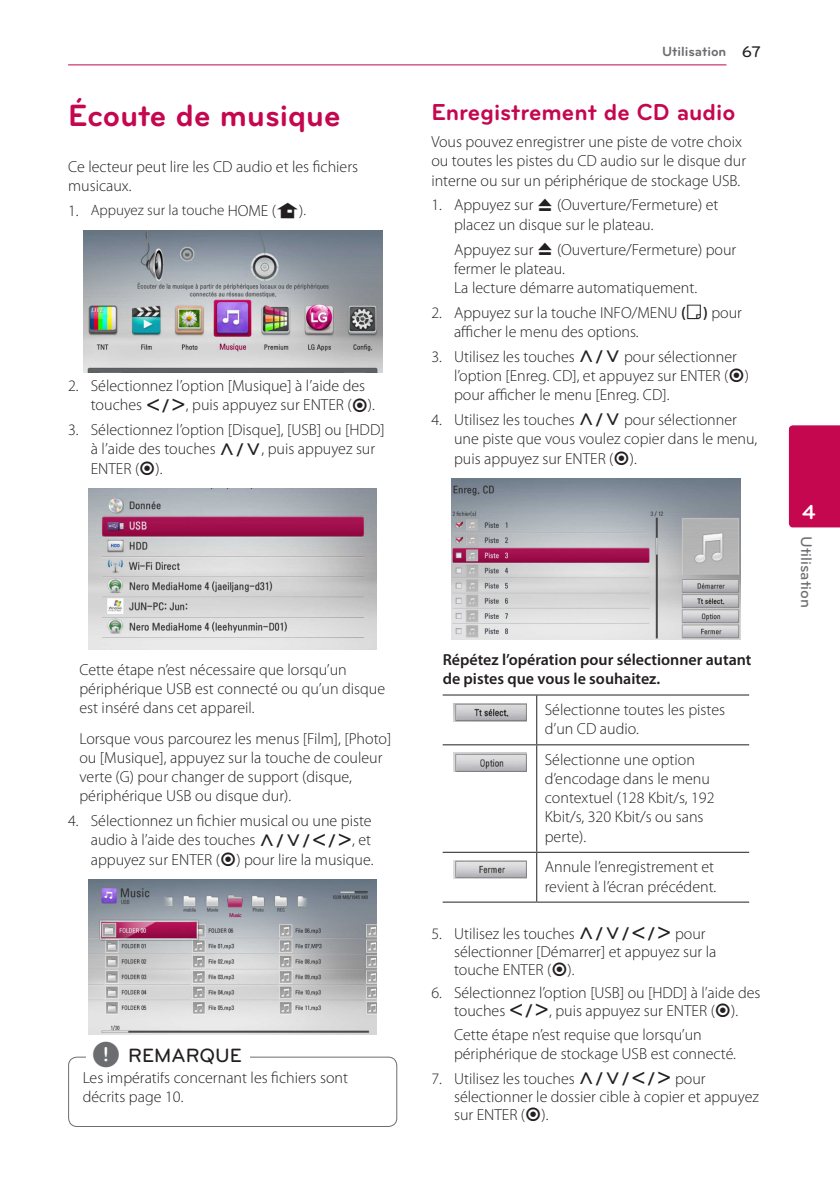
<style>
.page{position:relative;width:840px;height:1191px;background:#fff}
.page>*{position:absolute;margin:0;border:0;box-sizing:border-box;transform-origin:0 0}
.Title_1{font:700 32px "Bryant LG";color:#c50750}
.Title_2{font:700 24px "Bryant LG";color:#c50750}
.t1{font:700 21px "Bryant LG";color:#fff}
.t2{font:500 20px "Bryant LG";color:#231f20}
.Content_text_Num{font:300 16px/19.2px "Myriad Pro";color:#231f20}
.Content_text_Light{font:300 16px/19.2px "Myriad Pro";color:#231f20}
.Content_Table_Setup{font:300 16px/19.2px "Myriad Pro";color:#231f20}
.Content_Table_Setup-2{font:600 16px/19.2px "Myriad Pro";color:#231f20}
.t3{font:500 16px "Bryant LG";color:#6c6d70}
.Content_text_Num-2{font:300 15px "Myriad Pro";color:#231f20}
.t4{font:700 14px "Bryant LG";color:#6c6d70}
.s1{font-size:16px}
.s2{font-family:"UPSYS Common";font-weight:400;font-size:16px}
.s3{font-family:"UPSYS Common";font-weight:400}
.s4{font-family:"UPSYS Common";font-weight:400;font-size:30px;color:#6c6d70}
.s5{font-weight:500;font-size:16px;color:#231f20}
.s6{font-weight:600}
</style>
<div class="page">
<hr style="left:68px;top:64px;width:658px;height:1px;background:#c50750">
<div style="left:788px;top:425px;width:51px;height:102px;background:#c50750"></div>
<img style="left:83px;top:230px;width:299px;height:142px">
<img style="left:88px;top:488px;width:288px;height:162px">
<img style="left:88px;top:879px;width:288px;height:155px">
<div style="left:68px;top:1056px;width:329px;height:71px;border:1px solid #6c6d70;border-radius:9px"></div>
<div style="left:86px;top:1051px;width:163px;height:20px;background:#fff"></div>
<img style="left:451px;top:478px;width:288px;height:162px">
<hr style="left:442px;top:694px;width:94px;height:1px;background:#231f20">
<hr style="left:536px;top:694px;width:212px;height:1px;background:#231f20">
<hr style="left:536px;top:695px;width:1px;height:49px;background:#231f20">
<hr style="left:442px;top:744px;width:94px;height:1px;background:#231f20">
<hr style="left:536px;top:744px;width:212px;height:1px;background:#231f20">
<hr style="left:536px;top:745px;width:1px;height:106px;background:#231f20">
<hr style="left:442px;top:851px;width:94px;height:1px;background:#231f20">
<hr style="left:536px;top:851px;width:212px;height:1px;background:#231f20">
<hr style="left:536px;top:852px;width:1px;height:49px;background:#231f20">
<hr style="left:442px;top:901px;width:94px;height:1px;background:#231f20">
<hr style="left:536px;top:901px;width:212px;height:1px;background:#231f20">
<img style="left:453px;top:703px;width:73px;height:18px">
<img style="left:453px;top:753px;width:73px;height:18px">
<img style="left:453px;top:860px;width:73px;height:18px">
<p class="Title_1" style="left:68px;top:96px;width:274px">Écoute de musique</p>
<p class="Content_text_Light" style="left:68px;top:156px;width:291px">Ce lecteur peut lire les CD audio et les fichiers musicaux.</p>
<p class="Content_text_Num-2" style="left:68px;top:201px;width:239px"><span class="s1">1.</span> Appuyez sur la touche <span class="s1">HOME (</span><span class="s2">n</span><span class="s1">)</span>.</p>
<p class="Content_text_Num" style="left:91px;top:376px;width:285px;text-indent:-23px">2. Sélectionnez l’option [Musique] à l’aide des touches <span class="s3">A/D</span>, puis appuyez sur ENTER (<span class="s3">b</span>).</p>
<p class="Content_text_Num" style="left:91px;top:420px;width:295px;text-indent:-23px">3. Sélectionnez l’option [Disque], [USB] ou [HDD] à l’aide des touches <span class="s3">W/S</span>, puis appuyez sur<br>ENTER (<span class="s3">b</span>).</p>
<p class="Content_Table_Setup" style="left:79px;top:659px;width:307px">Cette étape n’est nécessaire que lorsqu’un périphérique USB est connecté ou qu’un disque est inséré dans cet appareil.</p>
<p class="Content_Table_Setup" style="left:79px;top:728px;width:313px">Lorsque vous parcourez les menus [Film], [Photo] ou [Musique], appuyez sur la touche de couleur verte (G) pour changer de support (disque, périphérique USB ou disque dur).</p>
<p class="Content_text_Num" style="left:91px;top:811px;width:284px;text-indent:-23px">4. Sélectionnez un fichier musical ou une piste audio à l’aide des touches <span class="s3">W/S/A/D</span>, et appuyez sur ENTER (<span class="s3">b</span>) pour lire la musique.</p>
<p class="t2" style="left:92px;top:1042px;width:152px"><span class="s4">,</span> REMARQUE</p>
<p class="Content_Table_Setup" style="left:83px;top:1068px;width:267px">Les impératifs concernant les fichiers sont décrits page 10.</p>
<p class="t4" style="left:661px;top:43px;width:100px">Utilisation <span class="s5">67</span></p>
<p class="Title_2" style="left:431px;top:97px;width:305px">Enregistrement de CD audio</p>
<p class="Content_text_Light" style="left:431px;top:132px;width:316px">Vous pouvez enregistrer une piste de votre choix ou toutes les pistes du CD audio sur le disque dur interne ou sur un périphérique de stockage USB.</p>
<p class="Content_text_Num" style="left:454px;top:195px;width:266px;text-indent:-23px">1. Appuyez sur <span class="s3">B</span> (Ouverture/Fermeture) et placez un disque sur le plateau.</p>
<p class="Content_text_Num" style="left:454px;top:239px;width:284px">Appuyez sur <span class="s3">B</span> (Ouverture/Fermeture) pour fermer le plateau.<br>La lecture démarre automatiquement.</p>
<p class="Content_text_Num" style="left:454px;top:303px;width:289px;text-indent:-23px">2. Appuyez sur la touche INFO/MENU <span class="s6">(</span><span class="s3">m</span><span class="s6">)</span> pour afficher le menu des options.</p>
<p class="Content_text_Num" style="left:454px;top:347px;width:296px;text-indent:-23px">3. Utilisez les touches <span class="s3">W/S</span> pour sélectionner l’option [Enreg. CD], et appuyez sur ENTER (<span class="s3">b</span>) pour afficher le menu [Enreg. CD].</p>
<p class="Content_text_Num" style="left:454px;top:410px;width:304px;text-indent:-23px">4. Utilisez les touches <span class="s3">W/S</span> pour sélectionner une piste que vous voulez copier dans le menu, puis appuyez sur ENTER (<span class="s3">b</span>).</p>
<p class="Content_Table_Setup-2" style="left:442px;top:649px;width:310px">Répétez l’opération pour sélectionner autant de pistes que vous le souhaitez.</p>
<p class="Content_text_Light" style="left:544px;top:700px;width:182px">Sélectionne toutes les pistes d’un CD audio.</p>
<p class="Content_text_Light" style="left:544px;top:749px;width:171px">Sélectionne une option d’encodage dans le menu contextuel (128 Kbit/s, 192<br>Kbit/s, 320 Kbit/s ou sans perte).</p>
<p class="Content_text_Light" style="left:544px;top:857px;width:173px">Annule l’enregistrement et revient à l’écran précédent.</p>
<p class="Content_text_Num" style="left:454px;top:924px;width:264px;line-height:18px;text-indent:-23px">5. Utilisez les touches <span class="s3">W/S/A/D</span> pour sélectionner [Démarrer] et appuyez sur la touche ENTER (<span class="s3">b</span>).</p>
<p class="Content_text_Num" style="left:431px;top:983px;width:330px;line-height:18px;text-align:center">6. Sélectionnez l’option [USB] ou [HDD] à l’aide des touches <span class="s3">A/D</span>, puis appuyez sur ENTER (<span class="s3">b</span>).</p>
<p class="Content_text_Num" style="left:454px;top:1024px;width:283px">Cette étape n’est requise que lorsqu’un périphérique de stockage USB est connecté.</p>
<p class="Content_text_Num" style="left:454px;top:1069px;width:306px;line-height:18px;text-indent:-23px">7. Utilisez les touches <span class="s3">W/S/A/D</span> pour sélectionner le dossier cible à copier et appuyez sur ENTER (<span class="s3">b</span>).</p>
<h3 class="t1" style="left:801px;top:499px;width:15px">4</h3>
<p class="t3" style="left:815px;top:536px;width:73px;rotate:90deg">Utilisation</p>
</div>
